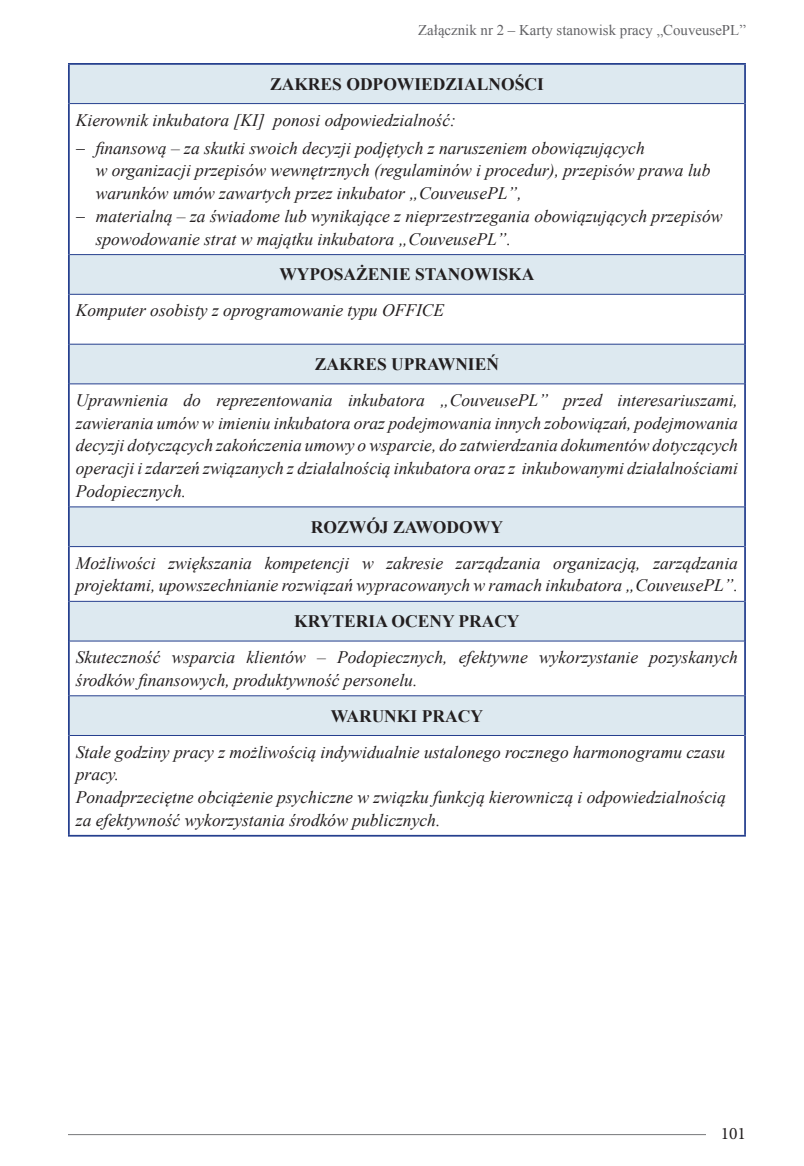
<style>
.page{position:relative;width:804px;height:1166px;background:#fff}
.page>*{position:absolute;margin:0;border:0;box-sizing:border-box;transform-origin:0 0}
.t1{font:italic 17.5px/22.8px "Times New Roman";color:#231f20}
.t2{font:700 17.5px "Times New Roman";color:#231f20}
.t3{font:17.5px "Minion Pro";color:#231f20}
.t4{font:14.88px "Times New Roman";color:#636366}
</style>
<div class="page">
<hr style="left:68px;top:1134px;width:678px;height:1px;background:#757679">
<div style="left:706px;top:1124px;width:40px;height:30px;background:#fff"></div>
<svg style="left:70px;top:65px;width:674px;height:670px"></svg>
<hr style="left:68px;top:63px;width:678px;height:2px;background:#253f8e">
<hr style="left:68px;top:65px;width:2px;height:39px;background:#253f8e">
<hr style="left:744px;top:65px;width:2px;height:39px;background:#253f8e">
<hr style="left:68px;top:104px;width:2px;height:151px;background:#253f8e">
<hr style="left:744px;top:104px;width:2px;height:151px;background:#253f8e">
<hr style="left:68px;top:255px;width:2px;height:39px;background:#253f8e">
<hr style="left:744px;top:255px;width:2px;height:39px;background:#253f8e">
<hr style="left:68px;top:294px;width:2px;height:50px;background:#253f8e">
<hr style="left:744px;top:294px;width:2px;height:50px;background:#253f8e">
<hr style="left:68px;top:344px;width:2px;height:40px;background:#253f8e">
<hr style="left:744px;top:344px;width:2px;height:40px;background:#253f8e">
<hr style="left:68px;top:384px;width:2px;height:123px;background:#253f8e">
<hr style="left:744px;top:384px;width:2px;height:123px;background:#253f8e">
<hr style="left:68px;top:507px;width:2px;height:39px;background:#253f8e">
<hr style="left:744px;top:507px;width:2px;height:39px;background:#253f8e">
<hr style="left:68px;top:546px;width:2px;height:55px;background:#253f8e">
<hr style="left:744px;top:546px;width:2px;height:55px;background:#253f8e">
<hr style="left:68px;top:601px;width:2px;height:40px;background:#253f8e">
<hr style="left:744px;top:601px;width:2px;height:40px;background:#253f8e">
<hr style="left:68px;top:641px;width:2px;height:55px;background:#253f8e">
<hr style="left:744px;top:641px;width:2px;height:55px;background:#253f8e">
<hr style="left:68px;top:696px;width:2px;height:39px;background:#253f8e">
<hr style="left:744px;top:696px;width:2px;height:39px;background:#253f8e">
<hr style="left:68px;top:735px;width:2px;height:100px;background:#253f8e">
<hr style="left:744px;top:735px;width:2px;height:100px;background:#253f8e">
<hr style="left:68px;top:835px;width:678px;height:1px;background:#253f8e">
<hr style="left:70px;top:103px;width:674px;height:1px;background:#253f8e">
<hr style="left:70px;top:254px;width:674px;height:1px;background:#253f8e">
<hr style="left:70px;top:294px;width:674px;height:1px;background:#253f8e">
<hr style="left:70px;top:344px;width:674px;height:1px;background:#253f8e">
<hr style="left:70px;top:383px;width:674px;height:1px;background:#253f8e">
<hr style="left:70px;top:506px;width:674px;height:1px;background:#253f8e">
<hr style="left:70px;top:546px;width:674px;height:1px;background:#253f8e">
<hr style="left:70px;top:601px;width:674px;height:1px;background:#253f8e">
<hr style="left:70px;top:640px;width:674px;height:1px;background:#253f8e">
<hr style="left:70px;top:695px;width:674px;height:1px;background:#253f8e">
<hr style="left:70px;top:735px;width:674px;height:1px;background:#253f8e">
<p class="t4" style="left:418px;top:20px;width:329px">Załącznik nr 2 – Karty stanowisk pracy „CouveusePL”</p>
<p class="t2" style="left:270px;top:72px;width:275px">ZAKRES ODPOWIEDZIALNOŚCI</p>
<p class="t1" style="left:76px;top:105px;width:570px;line-height:28px">Kierownik inkubatora [KI] ponosi odpowiedzialność:<br>− finansową – za skutki swoich decyzji podjętych z naruszeniem obowiązujących</p>
<p class="t1" style="left:96px;top:159px;width:616px">w organizacji przepisów wewnętrznych (regulaminów i procedur), przepisów prawa lub</p>
<p class="t1" style="left:96px;top:181px;width:427px">warunków umów zawartych przez inkubator „CouveusePL”,</p>
<p class="t1" style="left:76px;top:204px;width:648px">− materialną – za świadome lub wynikające z nieprzestrzegania obowiązujących przepisów</p>
<p class="t1" style="left:96px;top:227px;width:417px">spowodowanie strat w majątku inkubatora „CouveusePL”.</p>
<p class="t2" style="left:279px;top:262px;width:256px">WYPOSAŻENIE STANOWISKA</p>
<p class="t1" style="left:76px;top:299px;width:370px">Komputer osobisty z oprogramowanie typu OFFICE</p>
<p class="t2" style="left:315px;top:352px;width:186px">ZAKRES UPRAWNIEŃ</p>
<p class="t1" style="left:76px;top:388px;width:663px;text-align:justify">Uprawnienia do reprezentowania inkubatora „CouveusePL” przed interesariuszami, zawierania umów w imieniu inkubatora oraz podejmowania innych zobowiązań, podejmowania decyzji dotyczących zakończenia umowy o wsparcie, do zatwierdzania dokumentów dotyczących operacji i zdarzeń związanych z działalnością inkubatora oraz z inkubowanymi działalnościami Podopiecznych.</p>
<p class="t2" style="left:311px;top:515px;width:194px">ROZWÓJ ZAWODOWY</p>
<p class="t1" style="left:76px;top:551px;width:663px">Możliwości zwiększania kompetencji w zakresie zarządzania organizacją, zarządzania projektami, upowszechnianie rozwiązań wypracowanych w ramach inkubatora „CouveusePL”.</p>
<p class="t2" style="left:294px;top:609px;width:227px">KRYTERIA OCENY PRACY</p>
<p class="t1" style="left:76px;top:645px;width:663px">Skuteczność wsparcia klientów – Podopiecznych, efektywne wykorzystanie pozyskanych środków finansowych, produktywność personelu.</p>
<p class="t2" style="left:331px;top:703px;width:154px">WARUNKI PRACY</p>
<p class="t1" style="left:76px;top:740px;width:651px">Stałe godziny pracy z możliwością indywidualnie ustalonego rocznego harmonogramu czasu pracy.<br>Ponadprzeciętne obciążenie psychiczne w związku funkcją kierowniczą i odpowiedzialnością za efektywność wykorzystania środków publicznych.</p>
<p class="t3" style="left:720px;top:1122px;width:27px">101</p>
</div>
